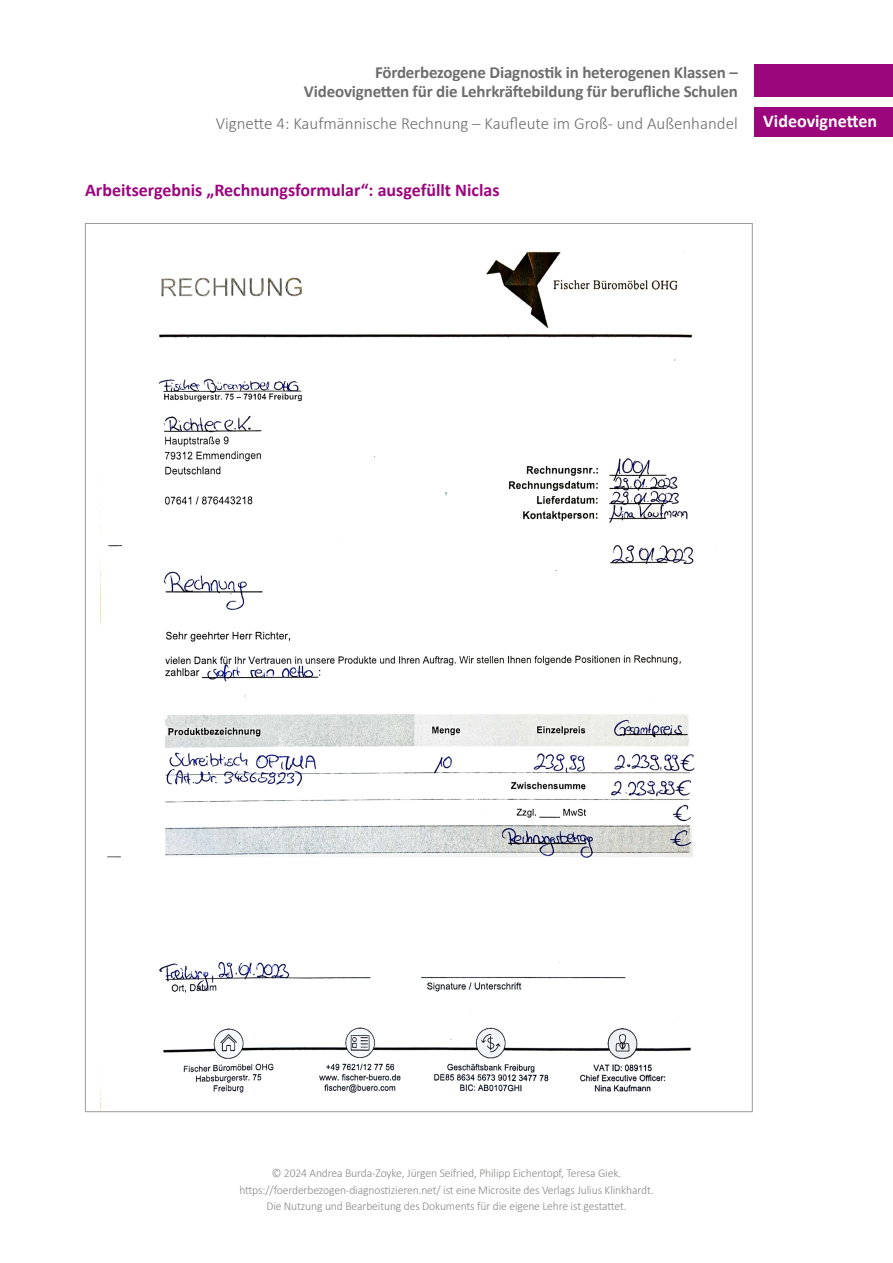
<style>
.page{position:relative;width:893px;height:1263px;background:#fff}
.page>*{position:absolute;margin:0;border:0;box-sizing:border-box;transform-origin:0 0}
.AB_Überschrift_Literatur{font:700 18px "Calibri";color:#9b067d}
.AB_Ü2{font:700 18px "Calibri";color:#fff}
.AB_Ü2-2{font:700 16.95px/19.5px "Calibri";letter-spacing:-.01em;color:#6f6e6e;text-align:right}
.AB_Standard_Klinkhardt{font:300 16.95px "Calibri";color:#6f6e6e}
.t1{font:300 12px/16.5px "Calibri";letter-spacing:-.01em;color:#878786;text-align:center}
</style>
<div class="page">
<div style="left:755px;top:65px;width:138px;height:32px;background:#9b067d"></div>
<div style="left:755px;top:107px;width:138px;height:30px;background:#9b067d"></div>
<img style="left:100px;top:251px;width:616px;height:859px">
<p class="AB_Ü2-2" style="left:304px;top:62px;width:435px">Förderbezogene Diagnostik in heterogenen Klassen –<br>Videovignetten für die Lehrkräftebildung für berufliche Schulen</p>
<p class="AB_Standard_Klinkhardt" style="left:216px;top:112px;width:524px">Vignette 4: Kaufmännische Rechnung – Kaufleute im Groß- und Außenhandel</p>
<p class="AB_Ü2" style="left:763px;top:109px;width:115px">Videovignetten</p>
<p class="AB_Überschrift_Literatur" style="left:85px;top:178px;width:416px">Arbeitsergebnis „Rechnungsformular“: ausgefüllt Niclas</p>
<p class="t1" style="left:239px;top:1165px;width:416px">© 2024 Andrea Burda-Zoyke, Jürgen Seifried, Philipp Eichentopf, Teresa Giek. https://foerderbezogen-diagnostizieren.net/ ist eine Microsite des Verlags Julius Klinkhardt.<br>Die Nutzung und Bearbeitung des Dokuments für die eigene Lehre ist gestattet.</p>
</div>
